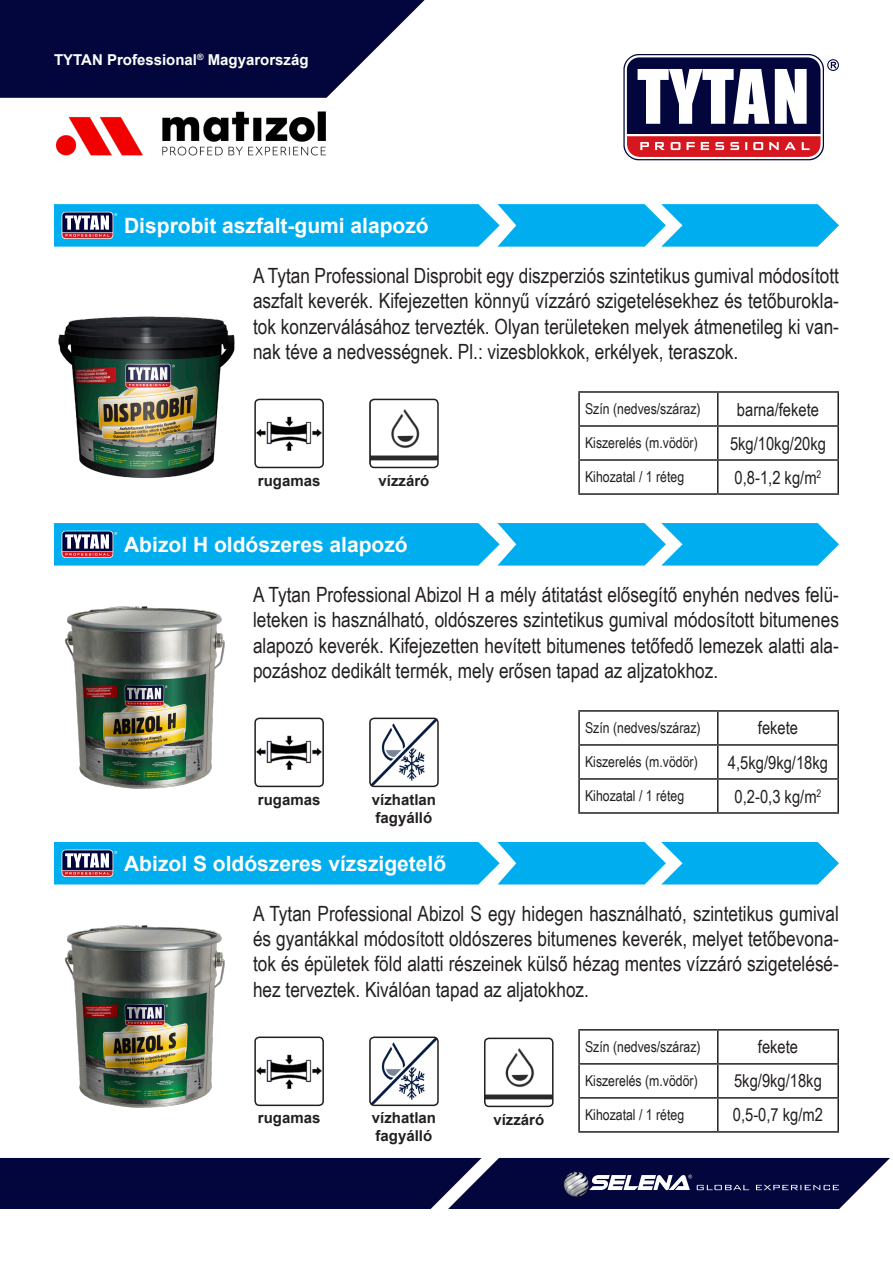
<style>
.page{position:relative;width:893px;height:1263px;background:#fff}
.page>*{position:absolute;margin:0;border:0;box-sizing:border-box;transform-origin:0 0}
.t1{font:21px/25.2px "Arial Narrow";color:#231f20;text-align:justify}
.t2{font:700 21px "Arial";color:#fff}
.t3{font:18px "Arial Narrow";color:#231f20}
.t4{font:15px "Arial Narrow";color:#231f20}
.t5{font:700 15px/18px "Arial";color:#231f20}
.t6{font:700 15px "Arial";color:#fff}
</style>
<div class="page">
<svg style="left:0;top:0;width:425px;height:98px;background:#1e2253"></svg>
<svg style="left:623px;top:54px;width:201px;height:106px"></svg>
<div style="left:625px;top:55px;width:198px;height:104px;background:linear-gradient(to right,#fefefe,#fff);border-radius:14px"></div>
<svg style="left:827px;top:59px;width:12px;height:12px"></svg>
<svg style="left:627px;top:57px;width:193px;height:100px"></svg>
<svg style="left:0;top:1158px;width:890px;height:51px;background:#161a4c"></svg>
<img style="left:57px;top:111px;width:269px;height:45px">
<img style="left:64px;top:606px;width:161px;height:183px">
<img style="left:58px;top:316px;width:177px;height:163px">
<img style="left:64px;top:925px;width:161px;height:183px">
<hr style="left:578px;top:391px;width:140px;height:2px;background:#231f20">
<hr style="left:578px;top:393px;width:2px;height:32px;background:#231f20">
<hr style="left:718px;top:391px;width:121px;height:2px;background:#231f20">
<hr style="left:717px;top:393px;width:1px;height:32px;background:#231f20">
<hr style="left:837px;top:393px;width:2px;height:32px;background:#231f20">
<hr style="left:578px;top:425px;width:140px;height:2px;background:#231f20">
<hr style="left:578px;top:427px;width:2px;height:32px;background:#231f20">
<hr style="left:718px;top:425px;width:121px;height:2px;background:#231f20">
<hr style="left:717px;top:427px;width:1px;height:32px;background:#231f20">
<hr style="left:837px;top:427px;width:2px;height:32px;background:#231f20">
<hr style="left:578px;top:459px;width:140px;height:2px;background:#231f20">
<hr style="left:578px;top:461px;width:2px;height:32px;background:#231f20">
<hr style="left:718px;top:459px;width:121px;height:2px;background:#231f20">
<hr style="left:717px;top:461px;width:1px;height:32px;background:#231f20">
<hr style="left:837px;top:461px;width:2px;height:32px;background:#231f20">
<hr style="left:578px;top:493px;width:140px;height:2px;background:#231f20">
<hr style="left:718px;top:493px;width:121px;height:2px;background:#231f20">
<hr style="left:578px;top:710px;width:140px;height:2px;background:#231f20">
<hr style="left:578px;top:712px;width:2px;height:32px;background:#231f20">
<hr style="left:718px;top:710px;width:121px;height:2px;background:#231f20">
<hr style="left:717px;top:712px;width:1px;height:32px;background:#231f20">
<hr style="left:837px;top:712px;width:2px;height:32px;background:#231f20">
<hr style="left:578px;top:744px;width:140px;height:2px;background:#231f20">
<hr style="left:578px;top:746px;width:2px;height:32px;background:#231f20">
<hr style="left:718px;top:744px;width:121px;height:2px;background:#231f20">
<hr style="left:717px;top:746px;width:1px;height:32px;background:#231f20">
<hr style="left:837px;top:746px;width:2px;height:32px;background:#231f20">
<hr style="left:578px;top:778px;width:140px;height:2px;background:#231f20">
<hr style="left:578px;top:780px;width:2px;height:32px;background:#231f20">
<hr style="left:718px;top:778px;width:121px;height:2px;background:#231f20">
<hr style="left:717px;top:780px;width:1px;height:32px;background:#231f20">
<hr style="left:837px;top:780px;width:2px;height:32px;background:#231f20">
<hr style="left:578px;top:812px;width:140px;height:2px;background:#231f20">
<hr style="left:718px;top:812px;width:121px;height:2px;background:#231f20">
<hr style="left:578px;top:1029px;width:140px;height:1px;background:#231f20">
<hr style="left:578px;top:1030px;width:2px;height:33px;background:#231f20">
<hr style="left:718px;top:1029px;width:121px;height:1px;background:#231f20">
<hr style="left:717px;top:1030px;width:1px;height:33px;background:#231f20">
<hr style="left:837px;top:1030px;width:2px;height:33px;background:#231f20">
<hr style="left:578px;top:1063px;width:140px;height:1px;background:#231f20">
<hr style="left:578px;top:1064px;width:2px;height:33px;background:#231f20">
<hr style="left:718px;top:1063px;width:121px;height:1px;background:#231f20">
<hr style="left:717px;top:1064px;width:1px;height:33px;background:#231f20">
<hr style="left:837px;top:1064px;width:2px;height:33px;background:#231f20">
<hr style="left:578px;top:1097px;width:140px;height:2px;background:#231f20">
<hr style="left:578px;top:1099px;width:2px;height:32px;background:#231f20">
<hr style="left:718px;top:1097px;width:121px;height:2px;background:#231f20">
<hr style="left:717px;top:1099px;width:1px;height:32px;background:#231f20">
<hr style="left:837px;top:1099px;width:2px;height:32px;background:#231f20">
<hr style="left:578px;top:1131px;width:140px;height:2px;background:#231f20">
<hr style="left:718px;top:1131px;width:121px;height:2px;background:#231f20">
<img style="left:257px;top:718px;width:66px;height:52px">
<div style="left:254px;top:718px;width:70px;height:69px;border:2px solid #231f20;border-radius:4px"></div>
<svg style="left:54px;top:204px;width:785px;height:43px;background:#17b0eb"></svg>
<svg style="left:54px;top:523px;width:785px;height:43px;background:#17b0eb"></svg>
<svg style="left:54px;top:842px;width:785px;height:42px;background:#14afeb"></svg>
<img style="left:257px;top:1054px;width:64px;height:35px">
<div style="left:254px;top:1036px;width:70px;height:70px;border:2px solid #231f20;border-radius:4px"></div>
<img style="left:257px;top:399px;width:66px;height:52px">
<div style="left:254px;top:399px;width:70px;height:69px;border:2px solid #231f20;border-radius:4px"></div>
<img style="left:370px;top:399px;width:66px;height:62px">
<div style="left:369px;top:399px;width:70px;height:69px;border:2px solid #231f20;border-radius:4px"></div>
<img style="left:370px;top:718px;width:66px;height:66px">
<div style="left:369px;top:718px;width:70px;height:69px;border:2px solid #231f20;border-radius:4px"></div>
<img style="left:372px;top:1039px;width:64px;height:64px">
<div style="left:369px;top:1036px;width:70px;height:70px;border:2px solid #231f20;border-radius:4px"></div>
<img style="left:487px;top:1048px;width:64px;height:52px">
<div style="left:484px;top:1037px;width:70px;height:70px;border:2px solid #231f20;border-radius:4px"></div>
<p class="t6" style="left:54px;top:49px;width:256px">TYTAN Professional<sup>®</sup> Magyarország</p>
<p class="t2" style="left:124px;top:211px;width:306px">Disprobit aszfalt-gumi alapozó</p>
<p class="t1" style="left:253px;top:262px;width:587px">A Tytan Professional Disprobit egy diszperziós szintetikus gumival módosított aszfalt keverék. Kifejezetten könnyű vízzáró szigetelésekhez és tetőburokla&shy;tok konzerválásához tervezték. Olyan területeken melyek átmenetileg ki van&shy;nak téve a nedvességnek. Pl.: vizesblokkok, erkélyek, teraszok.</p>
<p class="t5" style="left:258px;top:471px;width:64px">rugamas</p>
<p class="t5" style="left:379px;top:471px;width:52px">vízzáró</p>
<p class="t2" style="left:124px;top:530px;width:285px">Abizol H oldószeres alapozó</p>
<p class="t4" style="left:585px;top:398px;width:117px">Szín (nedves/száraz)</p>
<p class="t3" style="left:737px;top:396px;width:84px">barna/fekete</p>
<p class="t4" style="left:585px;top:432px;width:114px">Kiszerelés (m.vödör)</p>
<p class="t3" style="left:730px;top:430px;width:98px">5kg/10kg/20kg</p>
<p class="t4" style="left:585px;top:466px;width:101px">Kihozatal / 1 réteg</p>
<p class="t3" style="left:735px;top:464px;width:88px">0,8-1,2 kg/m<sup>2</sup></p>
<p class="t1" style="left:253px;top:581px;width:587px">A Tytan Professional Abizol H a mély átitatást elősegítő enyhén nedves felü&shy;leteken is használható, oldószeres szintetikus gumival módosított bitumenes alapozó keverék. Kifejezetten hevített bitumenes tetőfedő lemezek alatti ala&shy;pozáshoz dedikált termék, mely erősen tapad az aljzatokhoz.</p>
<p class="t5" style="left:258px;top:790px;width:64px">rugamas</p>
<p class="t5" style="left:372px;top:790px;width:66px">vízhatlan fagyálló</p>
<p class="t2" style="left:124px;top:849px;width:324px">Abizol S oldószeres vízszigetelő</p>
<p class="t4" style="left:585px;top:717px;width:117px">Szín (nedves/száraz)</p>
<p class="t3" style="left:758px;top:715px;width:42px">fekete</p>
<p class="t4" style="left:585px;top:751px;width:114px">Kiszerelés (m.vödör)</p>
<p class="t3" style="left:728px;top:749px;width:102px">4,5kg/9kg/18kg</p>
<p class="t4" style="left:585px;top:785px;width:101px">Kihozatal / 1 réteg</p>
<p class="t3" style="left:735px;top:783px;width:88px">0,2-0,3 kg/m<sup>2</sup></p>
<p class="t1" style="left:253px;top:900px;width:587px">A Tytan Professional Abizol S egy hidegen használható, szintetikus gumival és gyantákkal módosított oldószeres bitumenes keverék, melyet tetőbevona&shy;tok és épületek föld alatti részeinek külső hézag mentes vízzáró szigetelésé&shy;hez terveztek. Kiválóan tapad az aljatokhoz.</p>
<p class="t5" style="left:258px;top:1109px;width:64px">rugamas</p>
<p class="t5" style="left:372px;top:1109px;width:66px">vízhatlan fagyálló</p>
<p class="t5" style="left:493px;top:1110px;width:52px">vízzáró</p>
<p class="t4" style="left:585px;top:1036px;width:117px">Szín (nedves/száraz)</p>
<p class="t3" style="left:758px;top:1034px;width:42px">fekete</p>
<p class="t4" style="left:585px;top:1070px;width:114px">Kiszerelés (m.vödör)</p>
<p class="t3" style="left:734px;top:1068px;width:89px">5kg/9kg/18kg</p>
<p class="t4" style="left:585px;top:1104px;width:101px">Kihozatal / 1 réteg</p>
<p class="t3" style="left:733px;top:1102px;width:92px">0,5-0,7 kg/m2</p>
</div>
